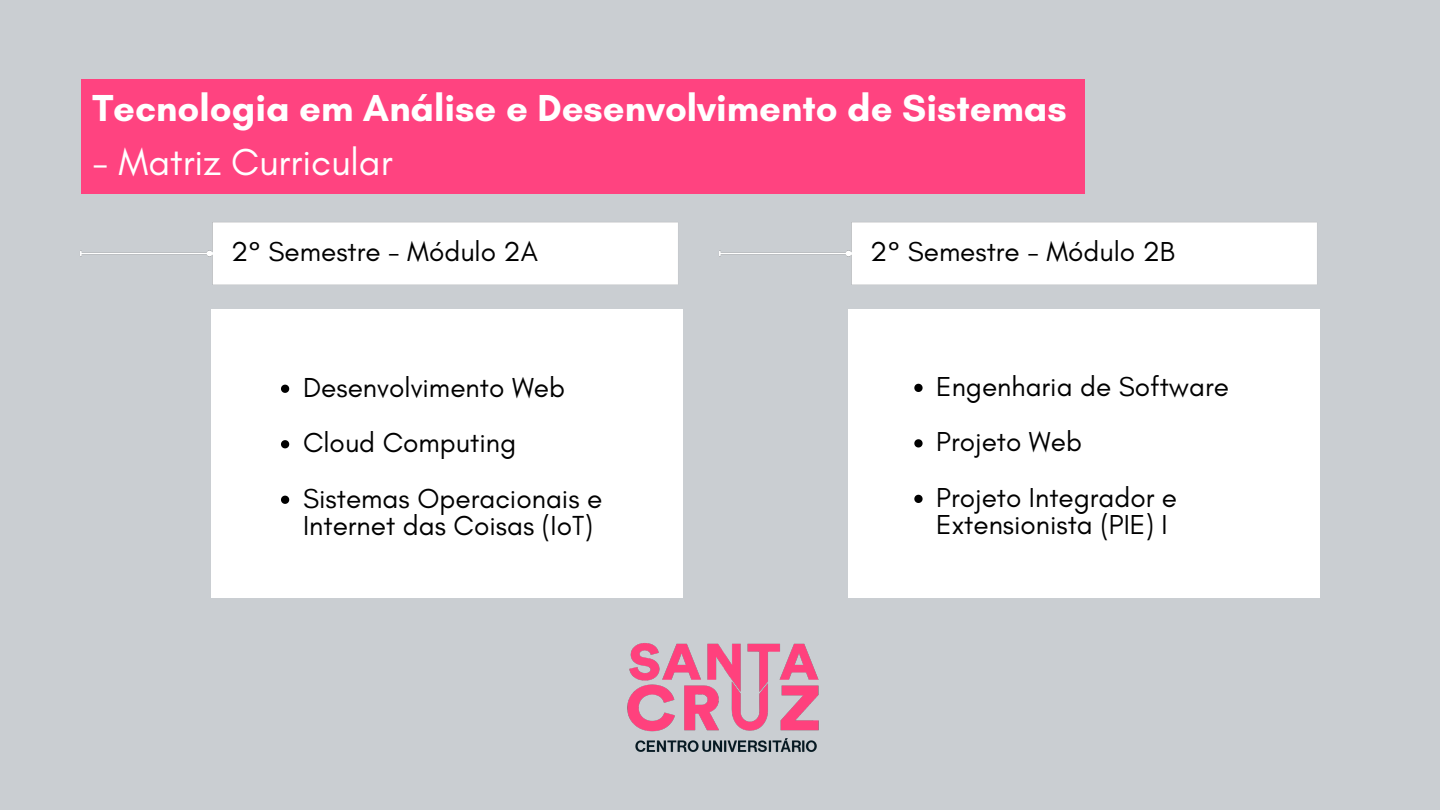
<style>
.page{position:relative;width:1440px;height:810px;background:#caced2}
.page>*{position:absolute;margin:0;border:0;box-sizing:border-box;transform-origin:0 0}
.t1{font:700 38.3px "Glacial Indifference";color:#fff}
.t2{font:38.3px "Glacial Indifference";color:#fff}
.t3{font:28px/27.8px "Glacial Indifference";color:#000}
.t4{font:27.9px/27.8px "Glacial Indifference";color:#000}
</style>
<div class="page">
<img style="left:80px;top:222px;width:598px;height:63px">
<img style="left:627px;top:643px;width:192px;height:109px">
<div style="left:81px;top:80px;width:1003px;height:114px;background:#ff4380"></div>
<img style="left:719px;top:222px;width:598px;height:63px">
<div style="left:211px;top:310px;width:471px;height:288px;background:#fff"></div>
<svg style="left:281px;top:385px;width:8px;height:8px"></svg>
<svg style="left:281px;top:440px;width:8px;height:8px"></svg>
<svg style="left:281px;top:496px;width:8px;height:8px"></svg>
<div style="left:849px;top:310px;width:471px;height:288px;background:#fff"></div>
<svg style="left:914px;top:384px;width:9px;height:8px"></svg>
<svg style="left:914px;top:439px;width:9px;height:8px"></svg>
<svg style="left:914px;top:495px;width:9px;height:8px"></svg>
<p class="t1" style="left:92px;top:85px;width:976px">Tecnologia em Análise e Desenvolvimento de Sistemas</p>
<p class="t2" style="left:92px;top:139px;width:302px">- Matriz Curricular</p>
<p class="t4" style="left:231px;top:238px;width:308px">2° Semestre - Módulo 2A</p>
<p class="t4" style="left:870px;top:238px;width:306px">2° Semestre - Módulo 2B</p>
<p class="t3" style="left:303px;top:373px;width:264px">Desenvolvimento Web</p>
<p class="t3" style="left:303px;top:428px;width:215px">Cloud Computing</p>
<p class="t3" style="left:303px;top:484px;width:301px">Sistemas Operacionais e<br>Internet das Coisas (IoT)</p>
<p class="t4" style="left:936px;top:372px;width:294px">Engenharia de Software</p>
<p class="t4" style="left:936px;top:428px;width:147px">Projeto Web</p>
<p class="t4" style="left:936px;top:483px;width:242px">Projeto Integrador e<br>Extensionista (PIE) I</p>
</div>
